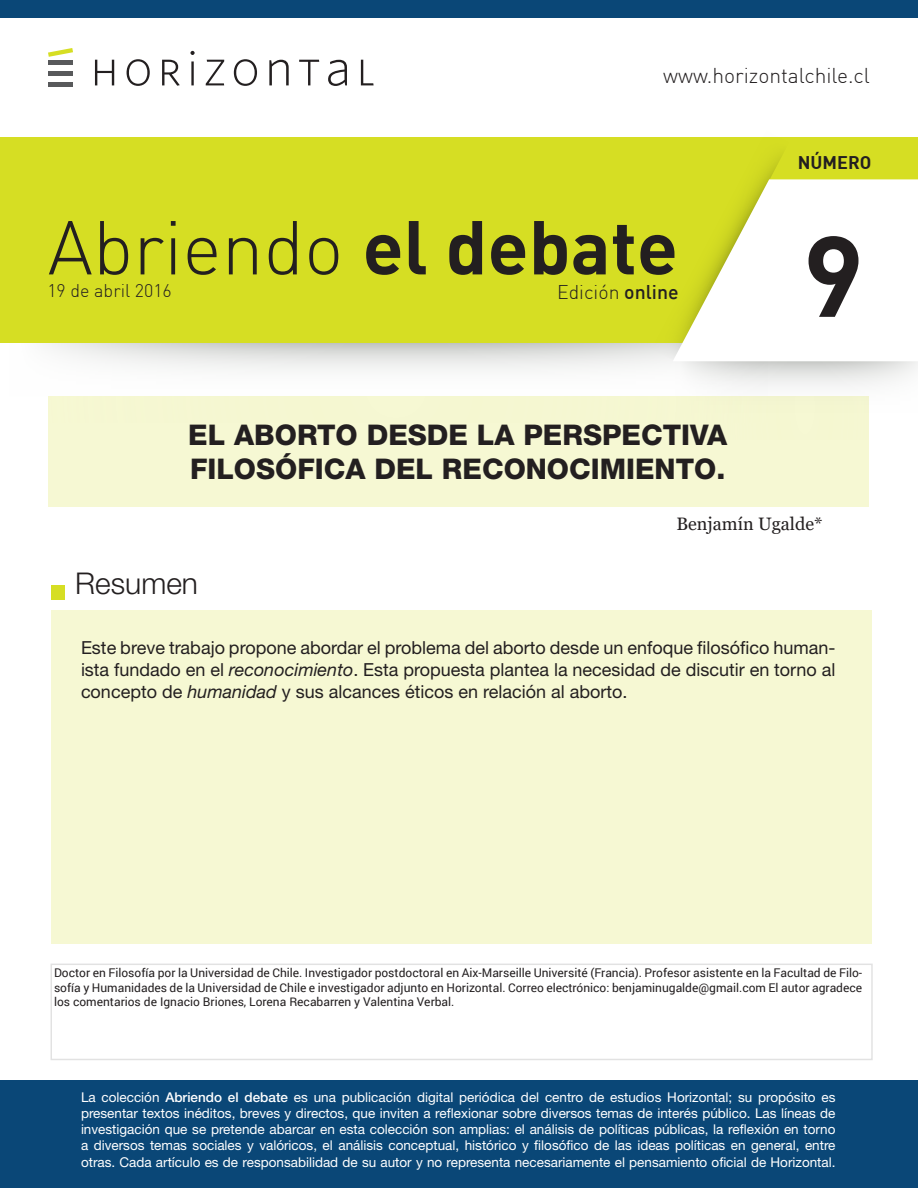
<style>
.page{position:relative;width:918px;height:1188px;background:#fff}
.page>*{position:absolute;margin:0;border:0;box-sizing:border-box;transform-origin:0 0}
.t1{font:700 112.5px "DIN";color:#231f20}
.t2{font:300 75px "DIN";color:#231f20}
.t3{font:300 30px "Helvetica Neue";color:#231f20}
.Titulo{font:800 28.5px "Helvetica Neue LT Std";color:#231f20}
.t4{font:300 21px "DIN";color:#231f20}
.t5{font:300 19.5px "DIN";color:#231f20}
.t6{font:18px/21.6px "Helvetica Neue";color:#231f20;text-align:justify}
.t7{font:18px "Georgia";color:#231f20}
.t8{font:300 18px "DIN";color:#231f20}
.t9{font:700 18px "DIN";color:#231f20}
.t10{font:13.5px/16.2px "Helvetica Neue";color:#fff;text-align:justify}
.t11{font:12px/14.4px "Roboto";color:#231f20;text-align:justify}
.s1{font-weight:700}
.s2{font-weight:500}
.s3{font-style:italic}
</style>
<div class="page">
<div style="left:0;top:0;width:918px;height:18px;background:#0a4777"></div>
<div style="left:48px;top:397px;width:821px;height:110px;background:#f6f8d3"></div>
<div style="left:51px;top:610px;width:821px;height:333px;background:#f6f8d3"></div>
<div style="left:51px;top:585px;width:14px;height:15px;background:#d6de23"></div>
<svg style="left:45px;top:343px;width:628px;height:54px"></svg>
<div style="left:0;top:137px;width:918px;height:206px;background:#d6de23"></div>
<svg style="left:639px;top:155px;width:143px;height:206px"></svg>
<svg style="left:673px;top:361px;width:245px;height:36px"></svg>
<svg style="left:673px;top:179px;width:245px;height:182px;fill:#fff"></svg>
<div style="left:0;top:1080px;width:918px;height:108px;background:#0a4777"></div>
<hr style="left:48px;top:61px;width:25px;height:4px;background:#58595b">
<svg style="left:48px;top:48px;width:25px;height:9px"></svg>
<hr style="left:48px;top:83px;width:25px;height:4px;background:#58595b">
<hr style="left:48px;top:72px;width:25px;height:4px;background:#58595b">
<svg style="left:95px;top:60px;width:19px;height:25px"></svg>
<svg style="left:127px;top:59px;width:23px;height:27px"></svg>
<svg style="left:162px;top:60px;width:18px;height:26px"></svg>
<hr style="left:191px;top:61px;width:3px;height:24px;background:#231f20">
<svg style="left:190px;top:51px;width:5px;height:4px"></svg>
<svg style="left:206px;top:60px;width:18px;height:25px"></svg>
<svg style="left:234px;top:59px;width:23px;height:27px"></svg>
<svg style="left:269px;top:60px;width:20px;height:25px"></svg>
<svg style="left:299px;top:60px;width:20px;height:25px"></svg>
<svg style="left:328px;top:60px;width:19px;height:26px"></svg>
<svg style="left:361px;top:60px;width:13px;height:25px"></svg>
<p class="t4" style="left:663px;top:63px;width:208px">www.horizontalchile.cl</p>
<p class="t2" style="left:48px;top:201px;width:632px">Abriendo <span class="s1">el debate</span></p>
<p class="t8" style="left:47px;top:279px;width:126px">19 de abril 2016</p>
<p class="t5" style="left:557px;top:280px;width:123px">Edición <span class="s2">online</span></p>
<p class="t9" style="left:798px;top:151px;width:75px">NÚMERO</p>
<p class="t1" style="left:803px;top:203px;width:63px">9</p>
<p class="Titulo" style="left:188px;top:418px;width:541px">EL ABORTO DESDE LA PERSPECTIVA</p>
<p class="Titulo" style="left:190px;top:452px;width:537px">FILOSÓFICA DEL RECONOCIMIENTO.</p>
<p class="t7" style="left:677px;top:513px;width:148px">Benjamín Ugalde*</p>
<p class="t3" style="left:75px;top:559px;width:124px">Resumen</p>
<p class="t6" style="left:81px;top:638px;width:756px">Este breve trabajo propone abordar el problema del aborto desde un enfoque filosófico human&shy;ista fundado en el <span class="s3">reconocimiento</span>. Esta propuesta plantea la necesidad de discutir en torno al concepto de <span class="s3">humanidad</span> y sus alcances éticos en relación al aborto.</p>
<p class="t11" style="left:54px;top:965px;width:810px">Doctor en Filosofía por la Universidad de Chile. Investigador postdoctoral en Aix-Marseille Université (Francia). Profesor asistente en la Facultad de Filo&shy;sofía y Humanidades de la Universidad de Chile e investigador adjunto en Horizontal. Correo electrónico: benjaminugalde@gmail.com El autor agradece los comentarios de Ignacio Briones, Lorena Recabarren y Valentina Verbal.</p>
<p class="t10" style="left:81px;top:1090px;width:756px">La colección <span class="s2">Abriendo el debate</span> es una publicación digital periódica del centro de estudios Horizontal; su propósito es presentar textos inéditos, breves y directos, que inviten a reflexionar sobre diversos temas de interés público. Las líneas de investigación que se pretende abarcar en esta colección son amplias: el análisis de políticas públicas, la reflexión en torno a diversos temas sociales y valóricos, el análisis conceptual, histórico y filosófico de las ideas políticas en general, entre otras. Cada artículo es de responsabilidad de su autor y no representa necesariamente el pensamiento oficial de Horizontal.</p>
</div>
